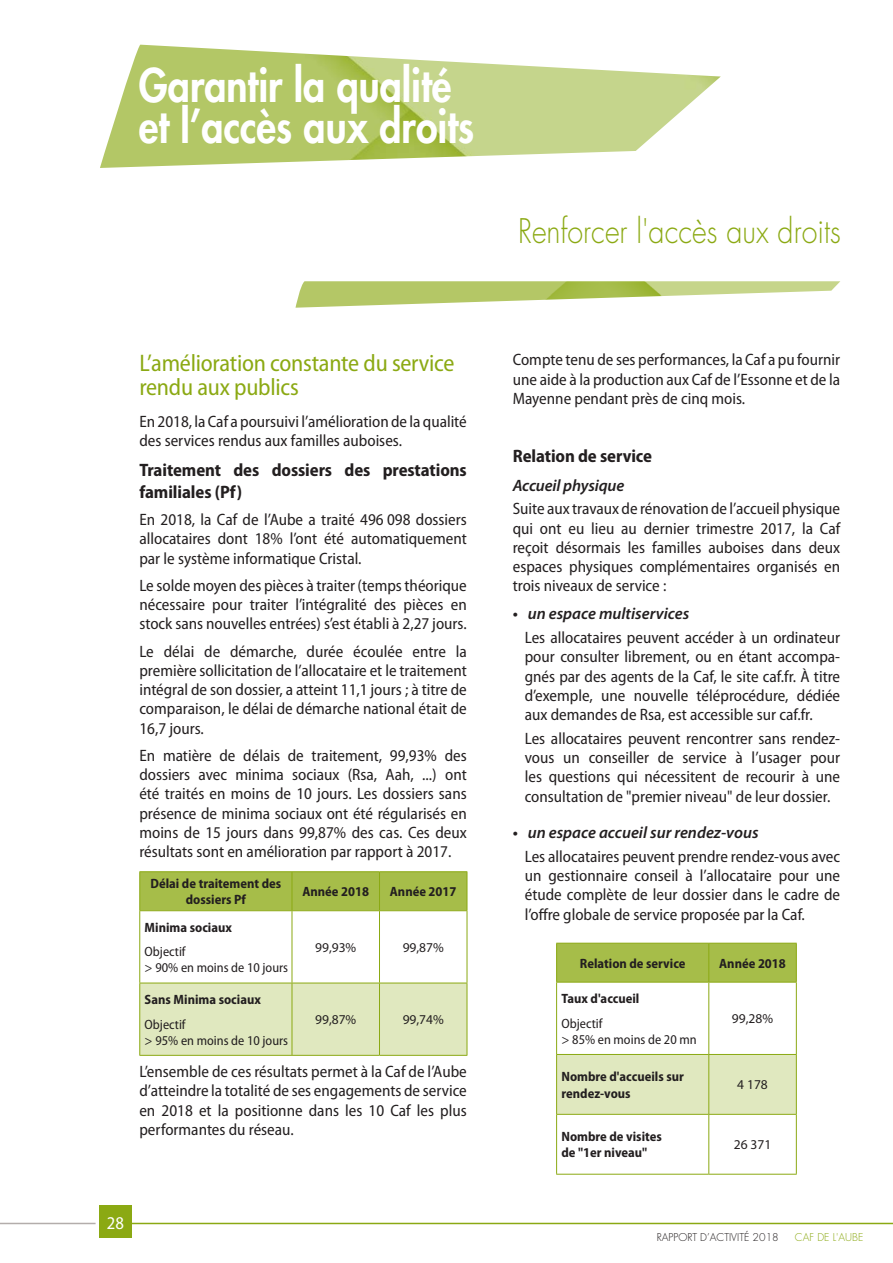
<style>
.page{position:relative;width:893px;height:1263px;background:#fff}
.page>*{position:absolute;margin:0;border:0;box-sizing:border-box;transform-origin:0 0}
.t1{font:800 45px/40.5px "Futura Std";color:#fff;scale:.87 1}
.t2{font:300 33px "Futura Std";color:#8ba913;scale:.87 1}
.TITRECHAP_SemiconD_1{font:semi-condensed 24px/24px "Myriad Pro";letter-spacing:-.01em;color:#8ba913}
.TITRESOUSCHAP_BoldSe{font:700 semi-condensed 18px/21.6px "Myriad Pro";letter-spacing:-.005em;color:#231f20}
.t3{font:semi-condensed 18px "Myriad Pro";color:#fff}
.TEXT_SemiconD_11_12{font:semi-condensed 16.5px/19px "Myriad Pro";color:#231f20;text-align:justify}
.TEXT_RETRAIT{font:semi-condensed 16.5px/19.4px "Myriad Pro";color:#231f20;text-align:justify}
.TITRESOUSCHAPITALIQ{font:italic 600 16.5px "Myriad Pro";color:#231f20}
.TAB_Regular_ç{font:700 semi-condensed 13.5px/16.2px "Myriad Pro";color:#231f20}
.TAB_Regular_ç-2{font:semi-condensed 13.5px/16.2px "Myriad Pro";color:#231f20}
.TAB_Regular_ç-3{font:13.5px "Myriad Pro";color:#231f20}
.t4{font:300 10.5px "Futura Std";color:#231f20}
.t5{font:300 10.5px "Futura Std";color:#8ba913}
</style>
<div class="page">
<img style="left:295px;top:281px;width:545px;height:27px">
<img style="left:100px;top:45px;width:621px;height:123px">
<hr style="left:0;top:1223px;width:96px;height:1px;background:#b3adab">
<hr style="left:119px;top:1223px;width:774px;height:1px;background:#8ba913">
<div style="left:99px;top:1205px;width:33px;height:32px;background:#8ba913"></div>
<svg style="left:140px;top:872px;width:327px;height:183px"></svg>
<hr style="left:139px;top:871px;width:153px;height:1px;background:#8ba913">
<hr style="left:139px;top:872px;width:1px;height:38px;background:#8ba913">
<hr style="left:292px;top:871px;width:87px;height:1px;background:#8ba913">
<hr style="left:292px;top:872px;width:1px;height:38px;background:#8ba913">
<hr style="left:379px;top:871px;width:88px;height:1px;background:#8ba913">
<hr style="left:379px;top:872px;width:1px;height:38px;background:#8ba913">
<hr style="left:467px;top:872px;width:1px;height:38px;background:#8ba913">
<hr style="left:139px;top:910px;width:153px;height:1px;background:#8ba913">
<hr style="left:139px;top:911px;width:1px;height:72px;background:#8ba913">
<hr style="left:292px;top:910px;width:87px;height:1px;background:#8ba913">
<hr style="left:292px;top:911px;width:1px;height:72px;background:#8ba913">
<hr style="left:379px;top:910px;width:88px;height:1px;background:#8ba913">
<hr style="left:379px;top:911px;width:1px;height:72px;background:#8ba913">
<hr style="left:467px;top:911px;width:1px;height:72px;background:#8ba913">
<hr style="left:139px;top:983px;width:153px;height:1px;background:#8ba913">
<hr style="left:139px;top:983px;width:1px;height:72px;background:#8ba913">
<hr style="left:292px;top:983px;width:87px;height:1px;background:#8ba913">
<hr style="left:292px;top:983px;width:1px;height:72px;background:#8ba913">
<hr style="left:379px;top:983px;width:88px;height:1px;background:#8ba913">
<hr style="left:379px;top:983px;width:1px;height:72px;background:#8ba913">
<hr style="left:467px;top:983px;width:1px;height:72px;background:#8ba913">
<hr style="left:139px;top:1055px;width:153px;height:1px;background:#8ba913">
<hr style="left:292px;top:1055px;width:87px;height:1px;background:#8ba913">
<hr style="left:379px;top:1055px;width:88px;height:1px;background:#8ba913">
<svg style="left:557px;top:944px;width:239px;height:230px"></svg>
<hr style="left:556px;top:943px;width:153px;height:1px;background:#8ba913">
<hr style="left:556px;top:943px;width:1px;height:39px;background:#8ba913">
<hr style="left:709px;top:943px;width:88px;height:1px;background:#8ba913">
<hr style="left:708px;top:943px;width:1px;height:39px;background:#8ba913">
<hr style="left:796px;top:943px;width:1px;height:39px;background:#8ba913">
<hr style="left:556px;top:982px;width:153px;height:1px;background:#8ba913">
<hr style="left:556px;top:982px;width:1px;height:72px;background:#8ba913">
<hr style="left:709px;top:982px;width:88px;height:1px;background:#8ba913">
<hr style="left:708px;top:982px;width:1px;height:72px;background:#8ba913">
<hr style="left:796px;top:982px;width:1px;height:72px;background:#8ba913">
<hr style="left:556px;top:1054px;width:153px;height:1px;background:#8ba913">
<hr style="left:556px;top:1055px;width:1px;height:59px;background:#8ba913">
<hr style="left:709px;top:1054px;width:88px;height:1px;background:#8ba913">
<hr style="left:708px;top:1055px;width:1px;height:59px;background:#8ba913">
<hr style="left:796px;top:1055px;width:1px;height:59px;background:#8ba913">
<hr style="left:556px;top:1114px;width:153px;height:1px;background:#8ba913">
<hr style="left:556px;top:1115px;width:1px;height:59px;background:#8ba913">
<hr style="left:709px;top:1114px;width:88px;height:1px;background:#8ba913">
<hr style="left:708px;top:1115px;width:1px;height:59px;background:#8ba913">
<hr style="left:796px;top:1115px;width:1px;height:59px;background:#8ba913">
<hr style="left:556px;top:1174px;width:153px;height:1px;background:#8ba913">
<hr style="left:709px;top:1174px;width:88px;height:1px;background:#8ba913">
<h1 class="t1" style="left:139px;top:65px;width:387px">Garantir la qualité et l’accès aux droits</h1>
<h2 class="t2" style="left:518px;top:211px;width:373px">Renforcer l'accès aux droits</h2>
<p class="TITRECHAP_SemiconD_1" style="left:139px;top:351px;width:317px">L’amélioration constante du service rendu aux publics</p>
<p class="TEXT_SemiconD_11_12" style="left:139px;top:412px;width:329px">En 2018, la Caf a poursuivi l’amélioration de la qualité des services rendus aux familles auboises.</p>
<p class="TITRESOUSCHAP_BoldSe" style="left:139px;top:459px;width:329px">Traitement des dossiers des prestations familiales (Pf)</p>
<p class="TEXT_SemiconD_11_12" style="left:139px;top:510px;width:329px">En 2018, la Caf de l’Aube a traité 496 098 dossiers allocataires dont 18% l’ont été automatiquement par le système informatique Cristal.</p>
<p class="TEXT_SemiconD_11_12" style="left:139px;top:576px;width:329px">Le solde moyen des pièces à traiter (temps théorique nécessaire pour traiter l’intégralité des pièces en stock sans nouvelles entrées) s’est établi à 2,27 jours.</p>
<p class="TEXT_SemiconD_11_12" style="left:139px;top:642px;width:329px">Le délai de démarche, durée écoulée entre la première sollicitation de l’allocataire et le traitement intégral de son dossier, a atteint 11,1 jours ; à titre de comparaison, le délai de démarche national était de 16,7 jours.</p>
<p class="TEXT_SemiconD_11_12" style="left:139px;top:746px;width:329px">En matière de délais de traitement, 99,93% des dossiers avec minima sociaux (Rsa, Aah, ...) ont été traités en moins de 10 jours. Les dossiers sans présence de minima sociaux ont été régularisés en moins de 15 jours dans 99,87% des cas. Ces deux résultats sont en amélioration par rapport à 2017.</p>
<p class="TAB_Regular_ç" style="left:150px;top:875px;width:132px;text-align:center">Délai de traitement des dossiers Pf</p>
<p class="TAB_Regular_ç" style="left:302px;top:883px;width:68px">Année 2018</p>
<p class="TAB_Regular_ç" style="left:390px;top:883px;width:68px">Année 2017</p>
<p class="TAB_Regular_ç" style="left:145px;top:918px;width:89px">Minima sociaux</p>
<p class="TAB_Regular_ç-2" style="left:145px;top:943px;width:145px">Objectif<br>&gt; 90% en moins de 10 jours</p>
<p class="TAB_Regular_ç-3" style="left:315px;top:939px;width:43px">99,93%</p>
<p class="TAB_Regular_ç-3" style="left:403px;top:939px;width:43px">99,87%</p>
<p class="TAB_Regular_ç" style="left:145px;top:991px;width:118px">Sans Minima sociaux</p>
<p class="TAB_Regular_ç-2" style="left:145px;top:1016px;width:145px">Objectif<br>&gt; 95% en moins de 10 jours</p>
<p class="TAB_Regular_ç-3" style="left:315px;top:1011px;width:43px">99,87%</p>
<p class="TAB_Regular_ç-3" style="left:403px;top:1011px;width:43px">99,74%</p>
<p class="TEXT_SemiconD_11_12" style="left:139px;top:1062px;width:329px">L’ensemble de ces résultats permet à la Caf de l’Aube d’atteindre la totalité de ses engagements de service en 2018 et la positionne dans les 10 Caf les plus performantes du réseau.</p>
<p class="t3" style="left:107px;top:1211px;width:19px">28</p>
<p class="TEXT_SemiconD_11_12" style="left:513px;top:350px;width:329px">Compte tenu de ses performances, la Caf a pu fournir une aide à la production aux Caf de l’Essonne et de la Mayenne pendant près de cinq mois.</p>
<p class="TITRESOUSCHAP_BoldSe" style="left:513px;top:445px;width:141px">Relation de service</p>
<p class="TITRESOUSCHAPITALIQ" style="left:513px;top:475px;width:113px">Accueil physique</p>
<p class="TEXT_SemiconD_11_12" style="left:513px;top:499px;width:329px">Suite aux travaux de rénovation de l’accueil physique qui ont eu lieu au dernier trimestre 2017, la Caf reçoit désormais les familles auboises dans deux espaces physiques complémentaires organisés en trois niveaux de service :</p>
<p class="TITRESOUSCHAPITALIQ" style="left:513px;top:603px;width:178px">• un espace multiservices</p>
<p class="TEXT_RETRAIT" style="left:525px;top:627px;width:317px">Les allocataires peuvent accéder à un ordinateur pour consulter librement, ou en étant accompa&shy;gnés par des agents de la Caf, le site caf.fr. À titre d’exemple, une nouvelle téléprocédure, dédiée aux demandes de Rsa, est accessible sur caf.fr.</p>
<p class="TEXT_RETRAIT" style="left:525px;top:728px;width:317px">Les allocataires peuvent rencontrer sans rendez&shy;vous un conseiller de service à l’usager pour les questions qui nécessitent de recourir à une consultation de "premier niveau" de leur dossier.</p>
<p class="TITRESOUSCHAPITALIQ" style="left:513px;top:822px;width:247px">• un espace accueil sur rendez-vous</p>
<p class="TEXT_RETRAIT" style="left:525px;top:846px;width:317px">Les allocataires peuvent prendre rendez-vous avec un gestionnaire conseil à l’allocataire pour une étude complète de leur dossier dans le cadre de l’offre globale de service proposée par la Caf.</p>
<p class="TAB_Regular_ç" style="left:580px;top:955px;width:107px">Relation de service</p>
<p class="TAB_Regular_ç" style="left:719px;top:955px;width:68px">Année 2018</p>
<p class="TAB_Regular_ç" style="left:561px;top:990px;width:79px">Taux d'accueil</p>
<p class="TAB_Regular_ç-2" style="left:561px;top:1015px;width:137px">Objectif<br>&gt; 85% en moins de 20 mn</p>
<p class="TAB_Regular_ç-3" style="left:732px;top:1010px;width:43px">99,28%</p>
<p class="TAB_Regular_ç" style="left:561px;top:1068px;width:124px">Nombre d'accueils sur rendez-vous</p>
<p class="TAB_Regular_ç-3" style="left:737px;top:1076px;width:32px">4 178</p>
<p class="TAB_Regular_ç" style="left:561px;top:1128px;width:102px">Nombre de visites de "1er niveau"</p>
<p class="TAB_Regular_ç-3" style="left:734px;top:1136px;width:39px">26 371</p>
<p class="t4" style="left:657px;top:1230px;width:123px">RAPPORT D’ACTIVITÉ 2018</p>
<p class="t5" style="left:795px;top:1230px;width:70px">CAF DE L'AUBE</p>
</div>
